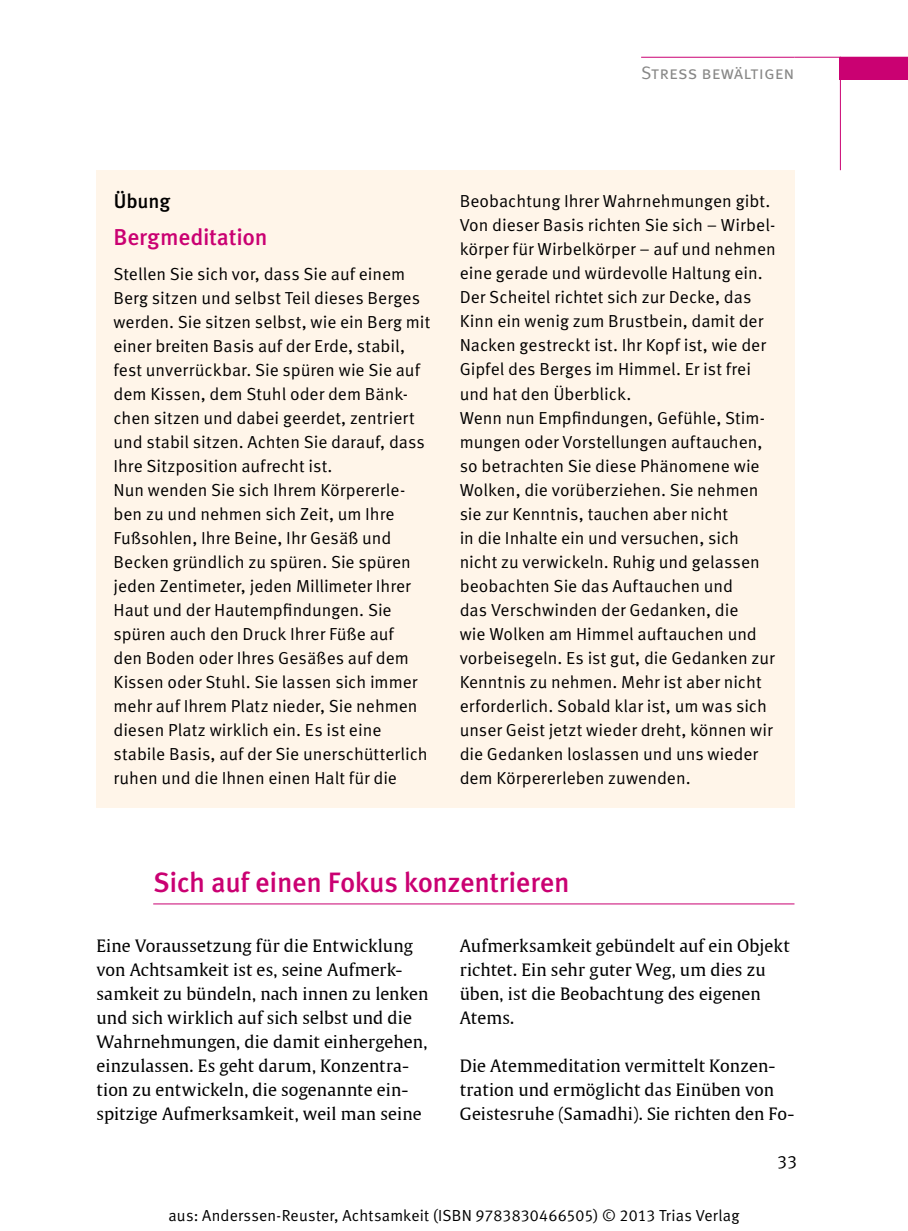
<style>
.page{position:relative;width:908px;height:1231px;background:#fff}
.page>*{position:absolute;margin:0;border:0;box-sizing:border-box;transform-origin:0 0}
.t1{font:500 28px "Meta Pro";letter-spacing:-.015em;color:#ca0172}
.t2{font:500 23px "Meta Pro";letter-spacing:-.01em;color:#ca0172}
.t3{font:500 20px "Meta Pro";letter-spacing:-.005em;color:#000}
.t4{font:18px "Meta Pro";color:#878786}
.t5{font:18px "Meta Pro";color:#000}
.t6{font:17.4px/24px "Meta Pro";color:#000}
.t7{font:17px/24px "Thieme Gulliver 2011";letter-spacing:.005em;color:#000}
.t8{font:16px "Meta Normal LF";letter-spacing:.01em;color:#000}
</style>
<div class="page">
<hr style="left:839px;top:57px;width:1px;height:113px;background:#ca0172">
<hr style="left:794px;top:57px;width:113px;height:1px;background:#ca0172">
<div style="left:839px;top:57px;width:68px;height:22px;background:#ca0172"></div>
<hr style="left:153px;top:903px;width:641px;height:1px;background:#ca0172">
<div style="left:96px;top:170px;width:698px;height:637px;background:#fff5e9"></div>
<hr style="left:640px;top:57px;width:154px;height:1px;background:#ca0172">
<p class="t4" style="left:641px;top:62px;width:155px">Stress bewältigen</p>
<p class="t3" style="left:113px;top:188px;width:58px">Übung</p>
<h2 class="t2" style="left:113px;top:222px;width:156px">Bergmeditation</h2>
<p class="t6" style="left:113px;top:262px;width:318px">Stellen Sie sich vor, dass Sie auf einem Berg sitzen und selbst Teil dieses Berges werden. Sie sitzen selbst, wie ein Berg mit einer breiten Basis auf der Erde, stabil, fest unverrückbar. Sie spüren wie Sie auf dem Kissen, dem Stuhl oder dem Bänk&shy;chen sitzen und dabei geerdet, zentriert und stabil sitzen. Achten Sie darauf, dass Ihre Sitzposition aufrecht ist.<br>Nun wenden Sie sich Ihrem Körpererle&shy;ben zu und nehmen sich Zeit, um Ihre Fußsohlen, Ihre Beine, Ihr Gesäß und Becken gründlich zu spüren. Sie spüren jeden Zentimeter, jeden Millimeter Ihrer Haut und der Hautempfindungen. Sie spüren auch den Druck Ihrer Füße auf<br>den Boden oder Ihres Gesäßes auf dem Kissen oder Stuhl. Sie lassen sich immer mehr auf Ihrem Platz nieder, Sie nehmen diesen Platz wirklich ein. Es ist eine stabile Basis, auf der Sie unerschütterlich ruhen und die Ihnen einen Halt für die</p>
<p class="t6" style="left:459px;top:190px;width:317px">Beobachtung Ihrer Wahrnehmungen gibt.<br>Von dieser Basis richten Sie sich – Wirbel&shy;körper für Wirbelkörper – auf und nehmen eine gerade und würdevolle Haltung ein.<br>Der Scheitel richtet sich zur Decke, das Kinn ein wenig zum Brustbein, damit der Nacken gestreckt ist. Ihr Kopf ist, wie der Gipfel des Berges im Himmel. Er ist frei und hat den Überblick.<br>Wenn nun Empfindungen, Gefühle, Stim&shy;mungen oder Vorstellungen auftauchen, so betrachten Sie diese Phänomene wie Wolken, die vorüberziehen. Sie nehmen sie zur Kenntnis, tauchen aber nicht<br>in die Inhalte ein und versuchen, sich nicht zu verwickeln. Ruhig und gelassen beobachten Sie das Auftauchen und<br>das Verschwinden der Gedanken, die<br>wie Wolken am Himmel auftauchen und vorbeisegeln. Es ist gut, die Gedanken zur Kenntnis zu nehmen. Mehr ist aber nicht erforderlich. Sobald klar ist, um was sich unser Geist jetzt wieder dreht, können wir die Gedanken loslassen und uns wieder dem Körpererleben zuwenden.</p>
<h1 class="t1" style="left:153px;top:864px;width:418px">Sich auf einen Fokus konzentrieren</h1>
<p class="t7" style="left:96px;top:932px;width:333px">Eine Voraussetzung für die Entwicklung von Achtsamkeit ist es, seine Aufmerk&shy;samkeit zu bündeln, nach innen zu lenken und sich wirklich auf sich selbst und die Wahrnehmungen, die damit einhergehen, einzulassen. Es geht darum, Konzentra&shy;tion zu entwickeln, die sogenannte ein&shy;spitzige Aufmerksamkeit, weil man seine</p>
<p class="t7" style="left:459px;top:932px;width:331px">Aufmerksamkeit gebündelt auf ein Objekt richtet. Ein sehr guter Weg, um dies zu üben, ist die Beobachtung des eigenen<br>Atems.</p>
<p class="t7" style="left:459px;top:1052px;width:336px">Die Atemmeditation vermittelt Konzen&shy;tration und ermöglicht das Einüben von<br>Geistesruhe (Samadhi). Sie richten den Fo-</p>
<p class="t8" style="left:168px;top:1205px;width:572px">aus: Anderssen-Reuster, Achtsamkeit (ISBN 9783830466505) © 2013 Trias Verlag</p>
<p class="t5" style="left:776px;top:1150px;width:22px">33</p>
</div>
